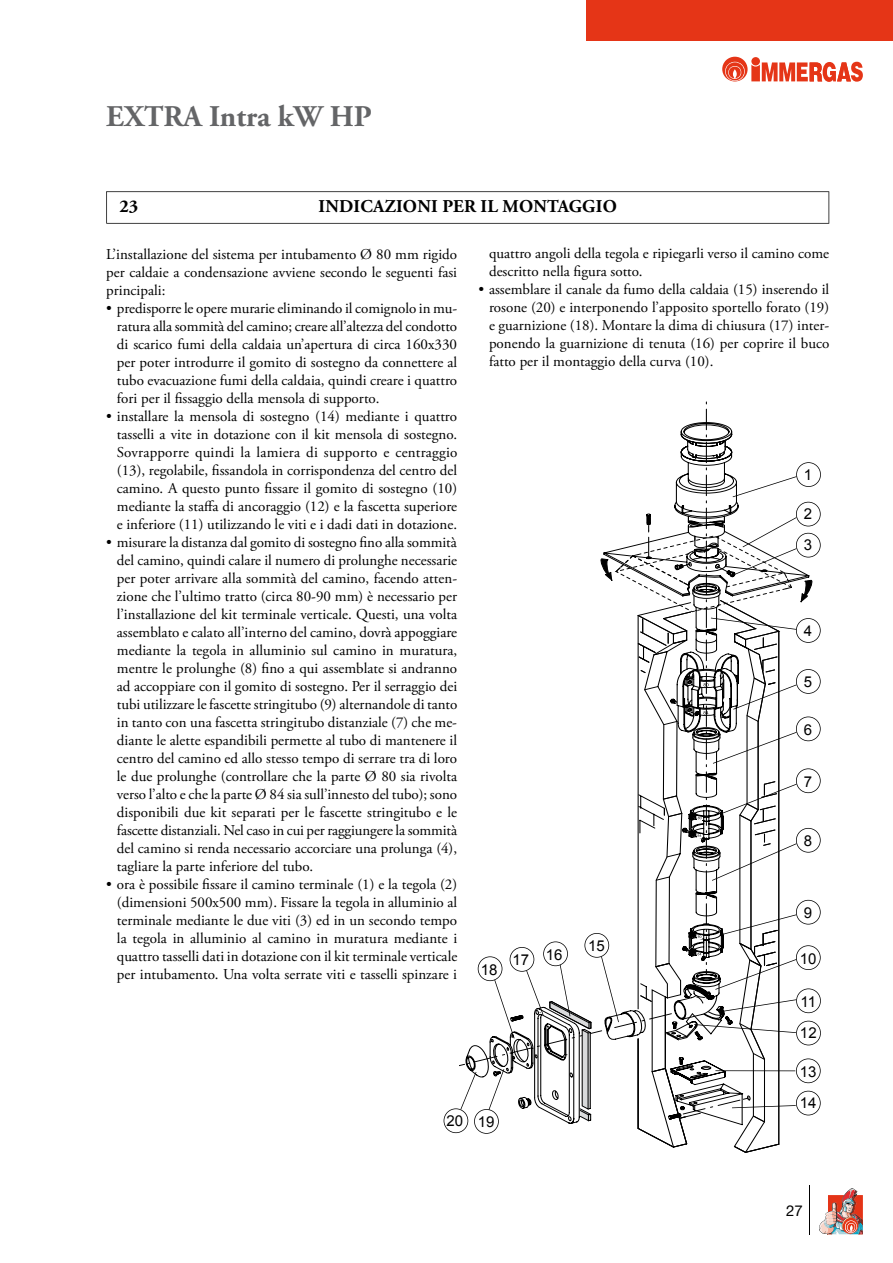
<style>
.page{position:relative;width:893px;height:1263px;background:#fff}
.page>*{position:absolute;margin:0;border:0;box-sizing:border-box;transform-origin:0 0}
.t1{font:700 30px "Adobe Garamond Pro";color:#646567}
.t2{font:700 18px "Adobe Garamond Pro";letter-spacing:.015em;color:#000}
.t3{font:15px/18px "Adobe Garamond Pro";color:#000;text-align:justify}
.t4{font:15px/31.2px "Arial";color:#000}
.t5{font:15px "Helvetica Neue LT Std";color:#000}
</style>
<div class="page">
<img style="left:819px;top:1188px;width:44px;height:47px">
<div style="left:587px;top:0;width:306px;height:41px;background:#e53517"></div>
<svg style="left:722px;top:57px;width:141px;height:25px"></svg>
<hr style="left:809px;top:1185px;width:1px;height:49px;background:#000">
<svg style="left:106px;top:191px;width:723px;height:33px"></svg>
<svg style="left:444px;top:401px;width:377px;height:751px"></svg>
<h1 class="t1" style="left:106px;top:99px;width:267px">EXTRA Intra kW HP</h1>
<p class="t2" style="left:120px;top:196px;width:20px">23</p>
<p class="t2" style="left:318px;top:196px;width:300px">INDICAZIONI PER IL MONTAGGIO</p>
<p class="t3" style="left:106px;top:246px;width:352px">L’installazione del sistema per intubamento Ø 80 mm rigido per caldaie a condensazione avviene secondo le seguenti fasi principali:</p>
<p class="t3" style="left:117px;top:300px;width:342px;text-indent:-11px">• predisporre le opere murarie eliminando il comignolo in mu&shy;ratura alla sommità del camino; creare all’altezza del condotto di scarico fumi della caldaia un’apertura di circa 160x330 per poter introdurre il gomito di sostegno da connettere al tubo evacuazione fumi della caldaia, quindi creare i quattro fori per il fissaggio della mensola di supporto.</p>
<p class="t3" style="left:117px;top:408px;width:342px;text-indent:-11px">• installare la mensola di sostegno (14) mediante i quattro tasselli a vite in dotazione con il kit mensola di sostegno.<br>Sovrapporre quindi la lamiera di supporto e centraggio (13), regolabile, fissandola in corrispondenza del centro del camino. A questo punto fissare il gomito di sostegno (10) mediante la staffa di ancoraggio (12) e la fascetta superiore e inferiore (11) utilizzando le viti e i dadi dati in dotazione.</p>
<p class="t3" style="left:117px;top:534px;width:342px;text-indent:-11px">• misurare la distanza dal gomito di sostegno fino alla sommità del camino, quindi calare il numero di prolunghe necessarie per poter arrivare alla sommità del camino, facendo atten&shy;zione che l’ultimo tratto (circa 80-90 mm) è necessario per l’installazione del kit terminale verticale. Questi, una volta assemblato e calato all’interno del camino, dovrà appoggiare mediante la tegola in alluminio sul camino in muratura, mentre le prolunghe (8) fino a qui assemblate si andranno ad accoppiare con il gomito di sostegno. Per il serraggio dei tubi utilizzare le fascette stringitubo (9) alternandole di tanto in tanto con una fascetta stringitubo distanziale (7) che me&shy;diante le alette espandibili permette al tubo di mantenere il centro del camino ed allo stesso tempo di serrare tra di loro le due prolunghe (controllare che la parte Ø 80 sia rivolta verso l’alto e che la parte Ø 84 sia sull’innesto del tubo); sono disponibili due kit separati per le fascette stringitubo e le fascette distanziali. Nel caso in cui per raggiungere la sommità del camino si renda necessario accorciare una prolunga (4), tagliare la parte inferiore del tubo.</p>
<p class="t3" style="left:117px;top:876px;width:342px;text-indent:-11px">• ora è possibile fissare il camino terminale (1) e la tegola (2) (dimensioni 500x500 mm). Fissare la tegola in alluminio al terminale mediante le due viti (3) ed in un secondo tempo la tegola in alluminio al camino in muratura mediante i quattro tasselli dati in dotazione con il kit terminale verticale per intubamento. Una volta serrate viti e tasselli spinzare i</p>
<p class="t3" style="left:489px;top:245px;width:342px">quattro angoli della tegola e ripiegarli verso il camino come descritto nella figura sotto.</p>
<p class="t3" style="left:489px;top:281px;width:342px;text-indent:-11px">• assemblare il canale da fumo della caldaia (15) inserendo il rosone (20) e interponendo l’apposito sportello forato (19) e guarnizione (18). Montare la dima di chiusura (17) inter&shy;ponendo la guarnizione di tenuta (16) per coprire il buco fatto per il montaggio della curva (10).</p>
<p class="t4" style="left:804px;top:459px;width:10px">1</p>
<p class="t4" style="left:804px;top:498px;width:10px">2<br>3</p>
<p class="t4" style="left:804px;top:616px;width:10px">4</p>
<p class="t4" style="left:804px;top:667px;width:10px">5</p>
<p class="t4" style="left:804px;top:714px;width:10px">6</p>
<p class="t4" style="left:804px;top:766px;width:10px">7</p>
<p class="t4" style="left:804px;top:825px;width:10px">8</p>
<p class="t4" style="left:804px;top:897px;width:10px">9</p>
<p class="t4" style="left:800px;top:943px;width:18px">10</p>
<p class="t4" style="left:588px;top:930px;width:18px">15</p>
<p class="t4" style="left:546px;top:939px;width:18px">16</p>
<p class="t4" style="left:512px;top:944px;width:18px">17</p>
<p class="t4" style="left:481px;top:954px;width:18px">18</p>
<p class="t4" style="left:800px;top:986px;width:18px">11<br>12</p>
<p class="t4" style="left:446px;top:1106px;width:50px">20 19</p>
<p class="t4" style="left:800px;top:1056px;width:18px">13<br>14</p>
<p class="t5" style="left:786px;top:1201px;width:18px">27</p>
</div>
